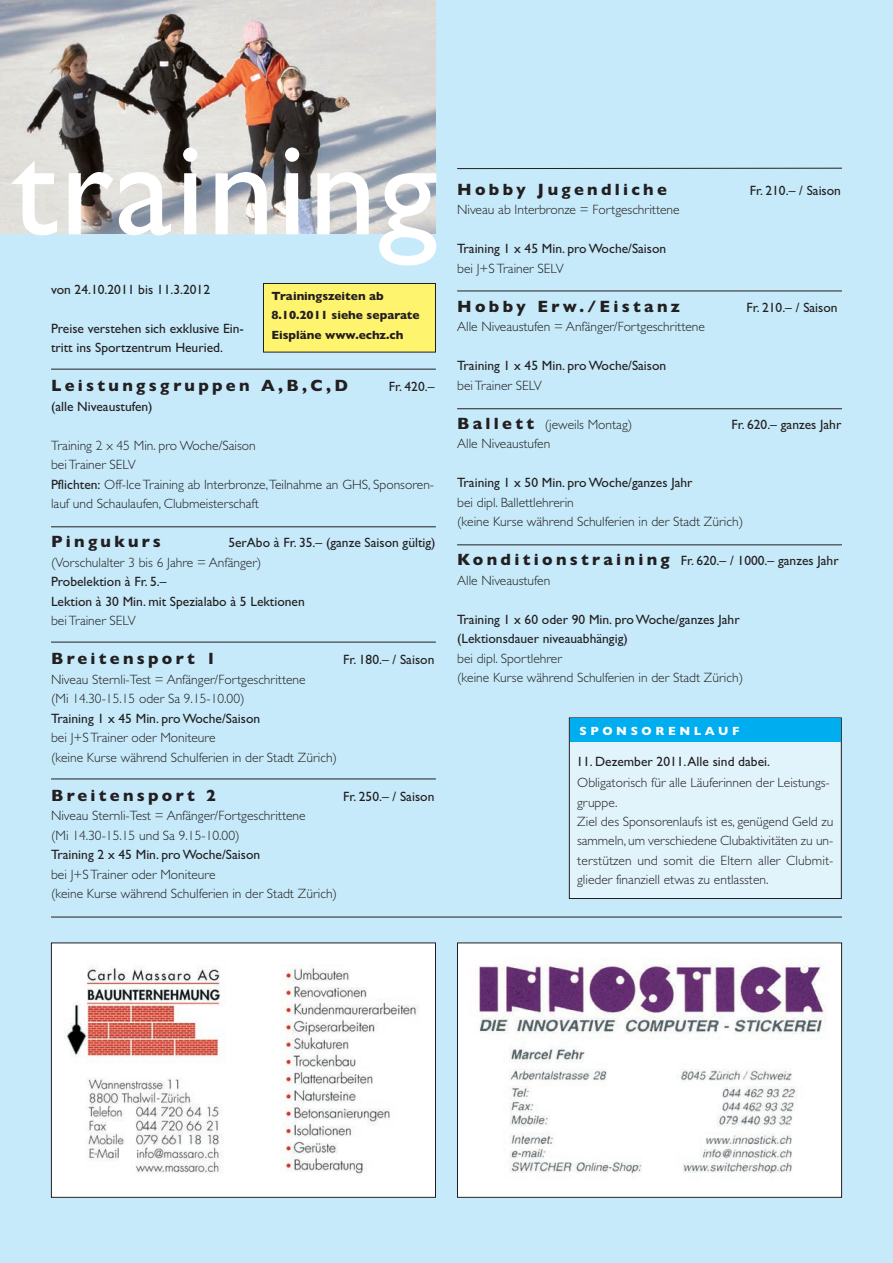
<style>
.page{position:relative;width:893px;height:1263px;background:#c6eafa}
.page>*{position:absolute;margin:0;border:0;box-sizing:border-box;transform-origin:0 0}
.t1{font:136.05px "Gill Sans";letter-spacing:.015em;color:#fff}
.t2{font:700 16.5px "Gill Sans";letter-spacing:.2em;color:#231f20}
.t3{font:300 13.5px/19.5px "Gill Sans";color:#231f20}
.t4{font:13.5px/19.5px "Gill Sans";color:#231f20}
.t5{font:700 12px/19.5px "Gill Sans";color:#231f20}
.t6{font:700 12px "Gill Sans";letter-spacing:.3em;color:#fff}
.s1{font-weight:400}
.s2{font-weight:700;font-size:16.5px}
.s3{font-weight:300}
</style>
<div class="page">
<img style="left:0;top:0;width:436px;height:234px">
<hr style="left:51px;top:526px;width:385px;height:1px;background:#231f20">
<hr style="left:51px;top:642px;width:385px;height:1px;background:#231f20">
<hr style="left:51px;top:778px;width:385px;height:1px;background:#231f20">
<hr style="left:457px;top:168px;width:385px;height:1px;background:#231f20">
<hr style="left:457px;top:291px;width:385px;height:1px;background:#231f20">
<hr style="left:51px;top:369px;width:385px;height:1px;background:#231f20">
<div style="left:569px;top:718px;width:272px;height:180px;background:#e1f4fc"></div>
<div style="left:569px;top:717px;width:273px;height:182px;border:1px solid #231f20"></div>
<div style="left:570px;top:718px;width:271px;height:24px;background:#00aeef"></div>
<hr style="left:457px;top:408px;width:385px;height:1px;background:#231f20">
<hr style="left:457px;top:544px;width:385px;height:1px;background:#231f20">
<div style="left:263px;top:283px;width:172px;height:69px;background:#fff46d"></div>
<div style="left:263px;top:283px;width:173px;height:69px;border:1px solid #231f20"></div>
<div style="left:457px;top:943px;width:385px;height:254px;background:#fff"></div>
<img style="left:476px;top:959px;width:349px;height:215px">
<div style="left:457px;top:942px;width:385px;height:256px;border:1px solid #231f20"></div>
<div style="left:51px;top:943px;width:384px;height:254px;background:#fff"></div>
<div style="left:51px;top:942px;width:385px;height:256px;border:1px solid #231f20"></div>
<img style="left:86px;top:1077px;width:137px;height:96px">
<img style="left:66px;top:966px;width:157px;height:94px">
<img style="left:284px;top:967px;width:135px;height:208px">
<hr style="left:51px;top:917px;width:791px;height:1px;background:#231f20">
<h1 class="t1" style="left:12px;top:108px;width:427px">training</h1>
<p class="t4" style="left:51px;top:279px;width:161px">von 24.10.2011 bis 11.3.2012</p>
<p class="t4" style="left:51px;top:318px;width:194px">Preise verstehen sich exklusive Ein&shy;tritt ins Sportzentrum Heuried.</p>
<p class="t2" style="left:51px;top:376px;width:298px">Leistungsgruppen A,B,C,D</p>
<p class="t4" style="left:389px;top:377px;width:47px">Fr. 420.–</p>
<p class="t4" style="left:51px;top:396px;width:103px">(alle Niveaustufen)</p>
<p class="t3" style="left:51px;top:435px;width:385px">Training 2 x 45 Min. pro Woche/Saison<br>bei Trainer SELV<br><span class="s1">Pflichten:</span> Off-Ice Training ab Interbronze,Teilnahme an GHS, Sponsoren&shy;lauf und Schaulaufen, Clubmeisterschaft</p>
<p class="t2" style="left:51px;top:532px;width:111px">Pingukurs</p>
<p class="t4" style="left:228px;top:533px;width:209px">5erAbo à Fr. 35.– (ganze Saison gültig)</p>
<p class="t3" style="left:51px;top:552px;width:212px">(Vorschulalter 3 bis 6 Jahre = Anfänger)</p>
<p class="t4" style="left:51px;top:572px;width:255px">Probelektion à Fr. 5.–<br>Lektion à 30 Min. mit Spezialabo à 5 Lektionen</p>
<p class="t3" style="left:51px;top:611px;width:86px">bei Trainer SELV</p>
<p class="t2" style="left:51px;top:649px;width:167px">Breitensport 1</p>
<p class="t4" style="left:343px;top:650px;width:93px">Fr. 180.– / Saison</p>
<p class="t3" style="left:51px;top:669px;width:256px">Niveau Sternli-Test = Anfänger/Fortgeschrittene (Mi 14.30-15.15 oder Sa 9.15-10.00)</p>
<p class="t4" style="left:51px;top:708px;width:211px">Training 1 x 45 Min. pro Woche/Saison</p>
<p class="t3" style="left:51px;top:728px;width:288px">bei J+S Trainer oder Moniteure<br>(keine Kurse während Schulferien in der Stadt Zürich)</p>
<p class="t2" style="left:51px;top:785px;width:167px">Breitensport 2</p>
<p class="t4" style="left:343px;top:786px;width:93px">Fr. 250.– / Saison</p>
<p class="t3" style="left:51px;top:806px;width:256px">Niveau Sternli-Test = Anfänger/Fortgeschrittene (Mi 14.30-15.15 und Sa 9.15-10.00)</p>
<p class="t4" style="left:51px;top:845px;width:211px">Training 2 x 45 Min. pro Woche/Saison</p>
<p class="t3" style="left:51px;top:864px;width:288px">bei J+S Trainer oder Moniteure<br>(keine Kurse während Schulferien in der Stadt Zürich)</p>
<p class="t5" style="left:271px;top:286px;width:150px">Trainingszeiten ab<br>8.10.2011 siehe separate<br>Eispläne www.echz.ch</p>
<p class="t2" style="left:457px;top:180px;width:211px">Hobby Jugendliche</p>
<p class="t4" style="left:750px;top:180px;width:93px">Fr. 210.– / Saison</p>
<p class="t3" style="left:457px;top:200px;width:224px">Niveau ab Interbronze = Fortgeschrittene</p>
<p class="t4" style="left:457px;top:239px;width:211px">Training 1 x 45 Min. pro Woche/Saison</p>
<p class="t3" style="left:457px;top:258px;width:108px">bei J+S Trainer SELV</p>
<p class="t2" style="left:457px;top:297px;width:224px">Hobby Erw./Eistanz</p>
<p class="t4" style="left:746px;top:297px;width:93px">Fr. 210.– / Saison</p>
<p class="t3" style="left:457px;top:317px;width:249px">Alle Niveaustufen = Anfänger/Fortgeschrittene</p>
<p class="t4" style="left:457px;top:356px;width:211px">Training 1 x 45 Min. pro Woche/Saison</p>
<p class="t3" style="left:457px;top:375px;width:86px">bei Trainer SELV</p>
<p class="t3" style="left:457px;top:414px;width:177px"><span class="s2">B a l l e t t</span> (jeweils Montag)</p>
<p class="t4" style="left:731px;top:414px;width:111px">Fr. 620.– ganzes Jahr</p>
<p class="t3" style="left:457px;top:434px;width:95px">Alle Niveaustufen</p>
<p class="t4" style="left:457px;top:473px;width:237px">Training 1 x 50 Min. pro Woche/ganzes Jahr</p>
<p class="t3" style="left:457px;top:492px;width:288px">bei dipl. Ballettlehrerin<br>(keine Kurse während Schulferien in der Stadt Zürich)</p>
<p class="t4" style="left:457px;top:551px;width:383px"><span class="s2">Ko n d i t i o n s t ra i n i n g</span> Fr. 620.– / 1000. – ganzes Jahr<br><span class="s3">Alle Niveaustufen</span></p>
<p class="t4" style="left:457px;top:609px;width:284px">Training 1 x 60 oder 90 Min. pro Woche/ganzes Jahr (Lektionsdauer niveauabhängig)</p>
<p class="t3" style="left:457px;top:648px;width:288px">bei dipl. Sportlehrer<br>(keine Kurse während Schulferien in der Stadt Zürich)</p>
<p class="t6" style="left:580px;top:723px;width:161px">SPONSORENLAUF</p>
<p class="t4" style="left:576px;top:752px;width:195px">11. Dezember 2011. Alle sind dabei.</p>
<p class="t3" style="left:577px;top:772px;width:258px">Obligatorisch für alle Läuferinnen der Leistungs&shy;gruppe.<br>Ziel des Sponsorenlaufs ist es, genügend Geld zu sammeln, um verschiedene Clubaktivitäten zu un&shy;terstützen und somit die Eltern aller Clubmit&shy;glieder finanziell etwas zu entlassten.</p>
</div>
